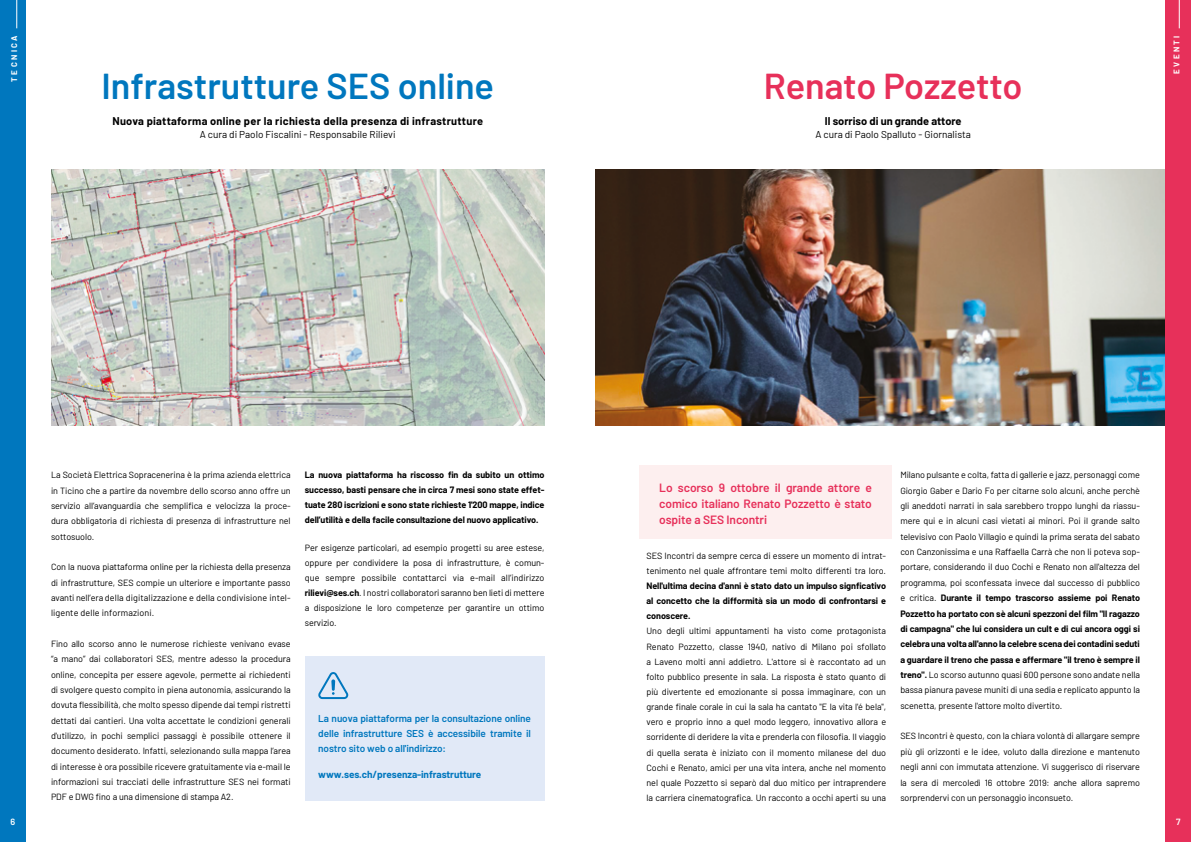
<style>
.page{position:relative;width:1191px;height:842px;background:#fff}
.page>*{position:absolute;margin:0;border:0;box-sizing:border-box;transform-origin:0 0}
.t1{font:600 36px "Barlow";color:#0077be}
.t2{font:600 36px "Barlow";letter-spacing:-.005em;color:#e7305a}
.t3{font:600 12px/16px "Barlow";letter-spacing:-.01em;color:#e7305a;text-align:justify}
.t4{font:700 11px "Barlow";letter-spacing:.025em;color:#000}
.t5{font:700 11px "Barlow";color:#000}
.t6{font:600 10px/15px "Barlow";letter-spacing:-.01em;color:#0077be;text-align:justify}
.t7{font:10px "Barlow";color:#000}
.t8{font:700 10px "Barlow";letter-spacing:-.01em;color:#0077be}
.t9{font:9px/15.4px "Barlow";letter-spacing:-.01em;color:#000;text-align:justify}
.t10{font:700 9px/15px "Barlow";letter-spacing:-.01em;color:#000;text-align:justify}
.t11{font:600 9px "Barlow";color:#fff}
.t12{font:700 8px "Barlow";letter-spacing:.3em;color:#fff}
.s1{font-weight:700}
</style>
<div class="page">
<div style="left:639px;top:465px;width:252px;height:74px;background:#fdefef"></div>
<img style="left:595px;top:170px;width:570px;height:255px">
<div style="left:1165px;top:0;width:26px;height:842px;background:#e7305a"></div>
<svg style="left:1179px;top:0;width:1px;height:28px"></svg>
<img style="left:51px;top:170px;width:493px;height:255px">
<div style="left:0;top:0;width:26px;height:842px;background:#0077be"></div>
<svg style="left:17px;top:0;width:1px;height:28px"></svg>
<div style="left:305px;top:657px;width:239px;height:144px;background:#e1e9f7"></div>
<svg style="left:318px;top:672px;width:30px;height:27px"></svg>
<p class="t12" style="left:8px;top:82px;width:48px;rotate:-90deg">TECNICA</p>
<h1 class="t1" style="left:101px;top:59px;width:394px">Infrastrutture SES online</h1>
<p class="t4" style="left:112px;top:113px;width:372px">Nuova piattaforma online per la richiesta della presenza di infrastrutture</p>
<p class="t7" style="left:200px;top:127px;width:197px">A cura di Paolo Fiscalini - Responsabile Rilievi</p>
<h1 class="t2" style="left:764px;top:59px;width:260px">Renato Pozzetto</h1>
<p class="t5" style="left:825px;top:113px;width:138px">Il sorriso di un grande attore</p>
<p class="t7" style="left:815px;top:127px;width:157px">A cura di Paolo Spalluto - Giornalista</p>
<p class="t12" style="left:1170px;top:74px;width:40px;rotate:-90deg">EVENTI</p>
<p class="t11" style="left:10px;top:816px;width:6px">6</p>
<p class="t9" style="left:51px;top:467px;width:241px">La Società Elettrica Sopracenerina è la prima azienda elettrica in Ticino che a partire da novembre dello scorso anno offre un servizio all’avanguardia che semplifica e velocizza la proce&shy;dura obbligatoria di richiesta di presenza di infrastrutture nel sottosuolo.</p>
<p class="t9" style="left:51px;top:559px;width:241px">Con la nuova piattaforma online per la richiesta della presenza di infrastrutture, SES compie un ulteriore e importante passo avanti nell’era della digitalizzazione e della condivisione intel&shy;ligente delle informazioni.</p>
<p class="t9" style="left:51px;top:635px;width:241px">Fino allo scorso anno le numerose richieste venivano evase “a mano” dai collaboratori SES, mentre adesso la procedura online, concepita per essere agevole, permette ai richiedenti di svolgere questo compito in piena autonomia, assicurando la dovuta flessibilità, che molto spesso dipende dai tempi ristretti dettati dai cantieri. Una volta accettate le condizioni generali d'utilizzo, in pochi semplici passaggi è possibile ottenere il documento desiderato. Infatti, selezionando sulla mappa l’area di interesse è ora possibile ricevere gratuitamente via e-mail le informazioni sui tracciati delle infrastrutture SES nei formati PDF e DWG fino a una dimensione di stampa A2.</p>
<p class="t10" style="left:305px;top:467px;width:241px">La nuova piattaforma ha riscosso fin da subito un ottimo successo, basti pensare che in circa 7 mesi sono state effet&shy;tuate 280 iscrizioni e sono state richieste 1'200 mappe, indice dell’utilità e della facile consultazione del nuovo applicativo.</p>
<p class="t9" style="left:305px;top:540px;width:241px;line-height:15px">Per esigenze particolari, ad esempio progetti su aree estese, oppure per condividere la posa di infrastrutture, è comun&shy;que sempre possibile contattarci via e-mail all’indirizzo <span class="s1">rilievi@ses.ch</span>. I nostri collaboratori saranno ben lieti di mettere a disposizione le loro competenze per garantire un ottimo servizio.</p>
<p class="t6" style="left:318px;top:710px;width:214px">La nuova piattaforma per la consultazione online delle infrastrutture SES è accessibile tramite il nostro sito web o all'indirizzo:</p>
<p class="t8" style="left:318px;top:767px;width:164px">www.ses.ch/presenza-infrastrutture</p>
<h2 class="t3" style="left:659px;top:479px;width:214px">Lo scorso 9 ottobre il grande attore e comico italiano Renato Pozzetto è stato ospite a SES Incontri</h2>
<p class="t9" style="left:646px;top:547px;width:241px;line-height:15.1px">SES Incontri da sempre cerca di essere un momento di intrat&shy;tenimento nel quale affrontare temi molto differenti tra loro.</p>
<p class="t10" style="left:646px;top:578px;width:241px">Nell'ultima decina d'anni è stato dato un impulso signficativo al concetto che la difformità sia un modo di confrontarsi e conoscere.</p>
<p class="t9" style="left:646px;top:623px;width:241px;line-height:15.1px">Uno degli ultimi appuntamenti ha visto come protagonista Renato Pozzetto, classe 1940, nativo di Milano poi sfollato a Laveno molti anni addietro. L'attore si è raccontato ad un folto pubblico presente in sala. La risposta è stato quanto di più divertente ed emozionante si possa immaginare, con un grande finale corale in cui la sala ha cantato "E la vita l'é bela", vero e proprio inno a quel modo leggero, innovativo allora e sorridente di deridere la vita e prenderla con filosofia. Il viaggio di quella serata è iniziato con il momento milanese del duo Cochi e Renato, amici per una vita intera, anche nel momento nel quale Pozzetto si separò dal duo mitico per intraprendere la carriera cinematografica. Un racconto a occhi aperti su una</p>
<p class="t9" style="left:900px;top:467px;width:241px">Milano pulsante e colta, fatta di gallerie e jazz, personaggi come Giorgio Gaber e Dario Fo per citarne solo alcuni, anche perchè gli aneddoti narrati in sala sarebbero troppo lunghi da riassu&shy;mere qui e in alcuni casi vietati ai minori. Poi il grande salto televisivo con Paolo Villagio e quindi la prima serata del sabato con Canzonissima e una Raffaella Carrà che non li poteva sop&shy;portare, considerando il duo Cochi e Renato non all'altezza del programma, poi sconfessata invece dal successo di pubblico e critica. <span class="s1">Durante il tempo trascorso assieme poi Renato Pozzetto ha portato con sè alcuni spezzoni del film "Il ragazzo di campagna" che lui considera un cult e di cui ancora oggi si celebra una volta all'anno la celebre scena dei contadini seduti a guardare il treno che passa e affermare "il treno è sempre il treno".</span> Lo scorso autunno quasi 600 persone sono andate nella bassa pianura pavese muniti di una sedia e replicato appunto la scenetta, presente l'attore molto divertito.</p>
<p class="t9" style="left:900px;top:728px;width:241px">SES Incontri è questo, con la chiara volontà di allargare sempre più gli orizzonti e le idee, voluto dalla direzione e mantenuto negli anni con immutata attenzione. Vi suggerisco di riservare la sera di mercoledì 16 ottobre 2019: anche allora sapremo sorprendervi con un personaggio inconsueto.</p>
<p class="t11" style="left:1176px;top:816px;width:6px">7</p>
</div>
